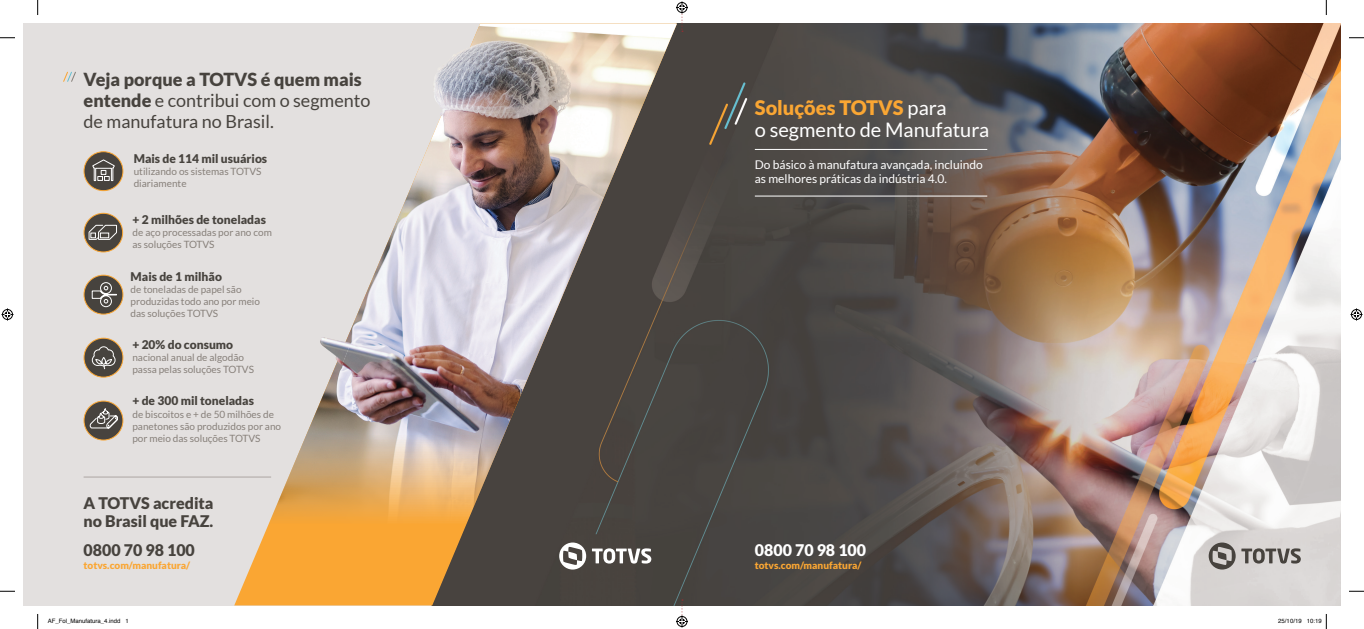
<style>
.page{position:relative;width:1364px;height:629px;background:#fff}
.page>*{position:absolute;margin:0;border:0;box-sizing:border-box;transform-origin:0 0}
.t1{font:20px/22px "Lato";color:#fff}
.t2{font:900 18px/21px "Lato";color:#47433e}
.t3{font:18px "Lato";color:#47433e}
.t4{font:900 16px "Lato";color:#47433e}
.t5{font:900 16px "Lato";color:#fff}
.t6{font:900 12px "Lato";color:#47433e}
.t7{font:12px/14px "Lato";color:#fff}
.t8{font:10px/12px "Lato";color:#87807a}
.t9{font:900 10px "Lato";color:#faa633}
.t10{font:6px "Helvetica";color:#000}
.s1{font-weight:400}
.s2{font-weight:900;color:#faa633}
</style>
<div class="page">
<img style="left:24px;top:24px;width:1316px;height:581px">
<svg style="left:234px;top:539px;width:443px;height:66px;background:#a1773e"></svg>
<img style="left:234px;top:24px;width:443px;height:515px">
<img style="left:265px;top:24px;width:233px;height:515px">
<hr style="left:755px;top:149px;width:232px;height:1px;background:#fff">
<hr style="left:755px;top:196px;width:232px;height:1px;background:#fff">
<svg style="left:63px;top:72px;width:13px;height:10px"></svg>
<svg style="left:1209px;top:542px;width:92px;height:27px;background:#a9a5a3"></svg>
<svg style="left:592px;top:548px;width:59px;height:15px"></svg>
<svg style="left:559px;top:542px;width:27px;height:27px"></svg>
<hr style="left:84px;top:476px;width:187px;height:1px;background:#aca5a3">
<div style="left:84px;top:151px;width:39px;height:39px;background:#47433e;border-radius:50%"></div>
<div style="left:84px;top:151px;width:39px;height:40px;border:1px solid #faa633;border-radius:50%"></div>
<div style="left:84px;top:213px;width:39px;height:39px;background:#47433e;border-radius:50%"></div>
<div style="left:84px;top:213px;width:39px;height:39px;border:1px solid #faa633;border-radius:50%"></div>
<svg style="left:84px;top:275px;width:39px;height:39px"></svg>
<div style="left:84px;top:274px;width:39px;height:40px;border:1px solid #faa633;border-radius:50%"></div>
<div style="left:84px;top:338px;width:39px;height:39px;background:#47433e;border-radius:50%"></div>
<div style="left:84px;top:337px;width:39px;height:40px;border:1px solid #faa633;border-radius:50%"></div>
<div style="left:84px;top:401px;width:39px;height:38px;background:#47433e;border-radius:50%"></div>
<div style="left:84px;top:400px;width:39px;height:40px;border:1px solid #faa633;border-radius:50%"></div>
<svg style="left:88px;top:224px;width:29px;height:16px"></svg>
<svg style="left:89px;top:407px;width:29px;height:22px"></svg>
<svg style="left:92px;top:159px;width:23px;height:22px"></svg>
<svg style="left:91px;top:281px;width:27px;height:26px"></svg>
<svg style="left:91px;top:346px;width:25px;height:24px"></svg>
<svg style="left:0;top:37px;width:15px;height:2px"></svg>
<svg style="left:1349px;top:37px;width:15px;height:2px"></svg>
<svg style="left:0;top:590px;width:15px;height:1px"></svg>
<svg style="left:1349px;top:590px;width:15px;height:1px"></svg>
<svg style="left:37px;top:0;width:2px;height:15px"></svg>
<svg style="left:37px;top:614px;width:2px;height:14px"></svg>
<svg style="left:1326px;top:0;width:1px;height:15px"></svg>
<svg style="left:676px;top:1px;width:12px;height:31px"></svg>
<svg style="left:676px;top:599px;width:12px;height:28px"></svg>
<svg style="left:2px;top:308px;width:12px;height:12px"></svg>
<svg style="left:1350px;top:308px;width:12px;height:12px"></svg>
<svg style="left:1325px;top:614px;width:2px;height:14px"></svg>
<p class="t2" style="left:84px;top:69px;width:288px">Veja porque a TOTVS é quem mais entende <span class="s1">e contribui com o segmento</span></p>
<p class="t3" style="left:84px;top:112px;width:192px">de manufatura no Brasil.</p>
<p class="t6" style="left:134px;top:152px;width:135px">Mais de 114 mil usuários</p>
<p class="t8" style="left:134px;top:165px;width:129px">utilizando os sistemas TOTVS diariamente</p>
<p class="t6" style="left:133px;top:212px;width:135px">+ 2 milhões de toneladas</p>
<p class="t8" style="left:133px;top:226px;width:141px">de aço processadas por ano com</p>
<p class="t8" style="left:133px;top:238px;width:83px">as soluções TOTVS</p>
<p class="t6" style="left:131px;top:269px;width:93px">Mais de 1 milhão</p>
<p class="t8" style="left:131px;top:283px;width:131px">de toneladas de papel são produzidas todo ano por meio das soluções TOTVS</p>
<p class="t6" style="left:132px;top:337px;width:102px">+ 20% do consumo</p>
<p class="t8" style="left:132px;top:351px;width:113px">nacional anual de algodão</p>
<p class="t8" style="left:132px;top:363px;width:123px">passa pelas soluções TOTVS</p>
<p class="t6" style="left:132px;top:393px;width:123px">+ de 300 mil toneladas</p>
<p class="t8" style="left:132px;top:407px;width:143px">de biscoitos e + de 50 milhões de</p>
<p class="t8" style="left:132px;top:419px;width:150px">panetones são produzidos por ano</p>
<p class="t8" style="left:132px;top:431px;width:130px">por meio das soluções TOTVS</p>
<p class="t4" style="left:84px;top:493px;width:132px">A TOTVS acredita</p>
<p class="t4" style="left:84px;top:511px;width:131px">no Brasil que FAZ.</p>
<p class="t4" style="left:84px;top:540px;width:113px">0800 70 98 100</p>
<p class="t9" style="left:84px;top:558px;width:108px">totvs.com/manufatura/</p>
<p class="t1" style="left:755px;top:96px;width:236px"><span class="s2">Soluções TOTVS</span> para<br>o segmento de Manufatura</p>
<p class="t7" style="left:755px;top:157px;width:229px">Do básico à manufatura avançada, incluindo as melhores práticas da indústria 4.0.</p>
<p class="t5" style="left:755px;top:540px;width:113px">0800 70 98 100</p>
<p class="t9" style="left:755px;top:558px;width:108px">totvs.com/manufatura/</p>
<p class="t10" style="left:48px;top:615px;width:83px">AF_Fol_Manufatura_4.indd 1</p>
<p class="t10" style="left:1278px;top:615px;width:45px">25/10/19 10:19</p>
</div>
